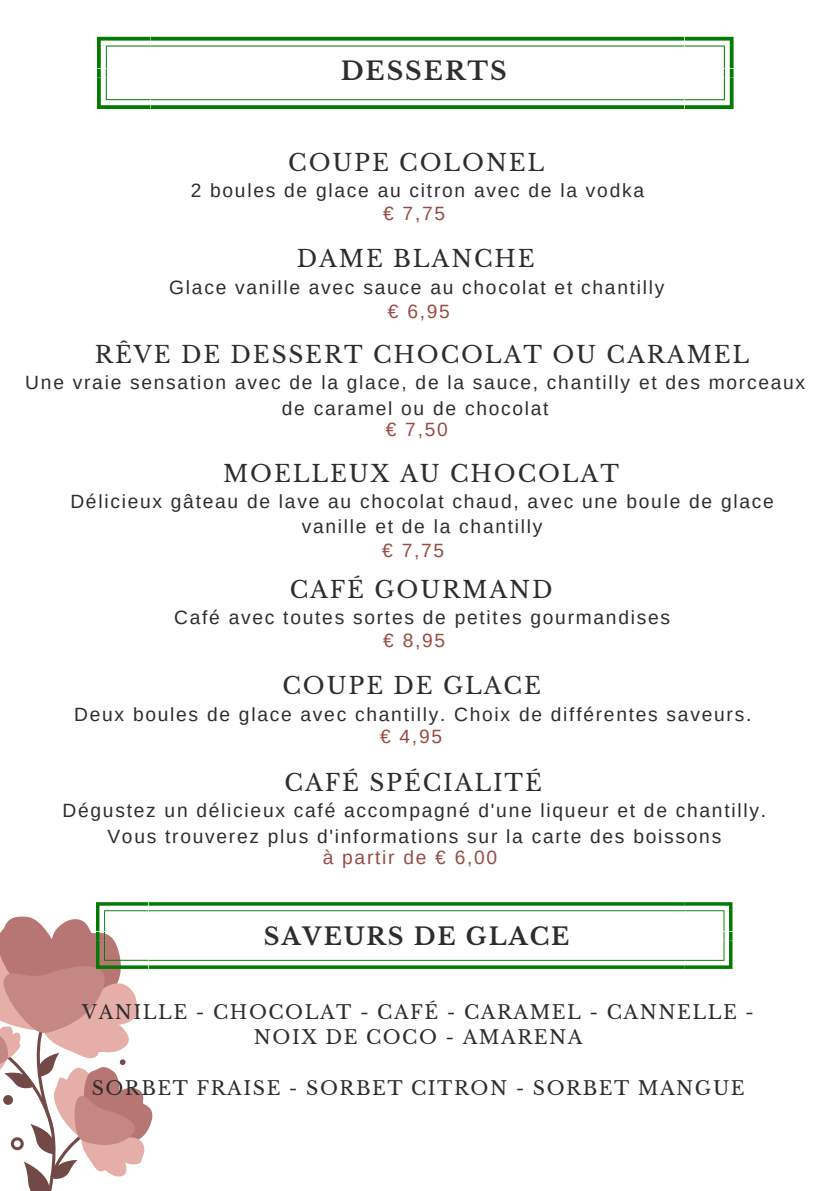
<style>
.page{position:relative;width:839px;height:1191px;background:#fff}
.page>*{position:absolute;margin:0;border:0;box-sizing:border-box;transform-origin:0 0}
.t1{font:700 25px "Libre Baskerville";letter-spacing:.08em;color:#2d2d2d}
.t2{font:700 23.8px "Libre Baskerville";letter-spacing:.08em;color:#2d2d2d}
.t3{font:23.2px "Libre Baskerville";letter-spacing:.08em;color:#2d2d2d}
.t4{font:19.2px/25.6px "Arimo";letter-spacing:.09em;color:#2d2d2d;text-align:center}
.t5{font:19.2px "Arimo";letter-spacing:.09em;color:#984b42}
.t6{font:19px/25.6px "Libre Baskerville";letter-spacing:.08em;color:#2d2d2d;text-align:center}
</style>
<div class="page">
<svg style="left:0;top:916px;width:153px;height:275px"></svg>
<svg style="left:96px;top:902px;width:636px;height:67px"></svg>
<svg style="left:97px;top:37px;width:636px;height:72px"></svg>
<h1 class="t1" style="left:340px;top:55px;width:167px">DESSERTS</h1>
<h2 class="t3" style="left:288px;top:149px;width:258px">COUPE COLONEL</h2>
<p class="t4" style="left:191px;top:178px;width:455px">2 boules de glace au citron avec de la vodka</p>
<p class="t5" style="left:383px;top:203px;width:64px">€ 7,75</p>
<h2 class="t3" style="left:297px;top:245px;width:239px">DAME BLANCHE</h2>
<p class="t4" style="left:169px;top:274px;width:496px">Glace vanille avec sauce au chocolat et chantilly</p>
<p class="t5" style="left:388px;top:301px;width:64px">€ 6,95</p>
<p class="t3" style="left:95px;top:341px;width:656px">RÊVE DE DESSERT CHOCOLAT OU CARAMEL</p>
<h1 class="t4" style="left:25px;top:370px;width:781px">Une vraie sensation avec de la glace, de la sauce, chantilly et des morceaux de caramel ou de chocolat</h1>
<h3 class="t5" style="left:386px;top:419px;width:64px">€ 7,50</h3>
<h2 class="t3" style="left:223px;top:459px;width:397px">MOELLEUX AU CHOCOLAT</h2>
<p class="t4" style="left:70px;top:488px;width:705px">Délicieux gâteau de lave au chocolat chaud, avec une boule de glace vanille et de la chantilly</p>
<p class="t5" style="left:382px;top:539px;width:64px">€ 7,75</p>
<h2 class="t3" style="left:290px;top:575px;width:264px">CAFÉ GOURMAND</h2>
<p class="t4" style="left:174px;top:605px;width:497px">Café avec toutes sortes de petites gourmandises</p>
<p class="t5" style="left:383px;top:629px;width:64px">€ 8,95</p>
<h2 class="t3" style="left:282px;top:672px;width:260px">COUPE DE GLACE</h2>
<p class="t4" style="left:74px;top:701px;width:678px">Deux boules de glace avec chantilly. Choix de différentes saveurs.</p>
<p class="t5" style="left:380px;top:726px;width:64px">€ 4,95</p>
<h2 class="t3" style="left:284px;top:768px;width:259px">CAFÉ SPÉCIALITÉ</h2>
<p class="t4" style="left:63px;top:798px;width:705px">Dégustez un délicieux café accompagné d'une liqueur et de chantilly.<br>Vous trouverez plus d'informations sur la carte des boissons</p>
<p class="t5" style="left:323px;top:847px;width:176px">à partir de € 6,00</p>
<h2 class="t2" style="left:264px;top:921px;width:307px">SAVEURS DE GLACE</h2>
<p class="t6" style="left:82px;top:999px;width:673px">VANILLE - CHOCOLAT - CAFÉ - CARAMEL - CANNELLE -<br>NOIX DE COCO - AMARENA</p>
<p class="t6" style="left:92px;top:1076px;width:654px">SORBET FRAISE - SORBET CITRON - SORBET MANGUE</p>
</div>
